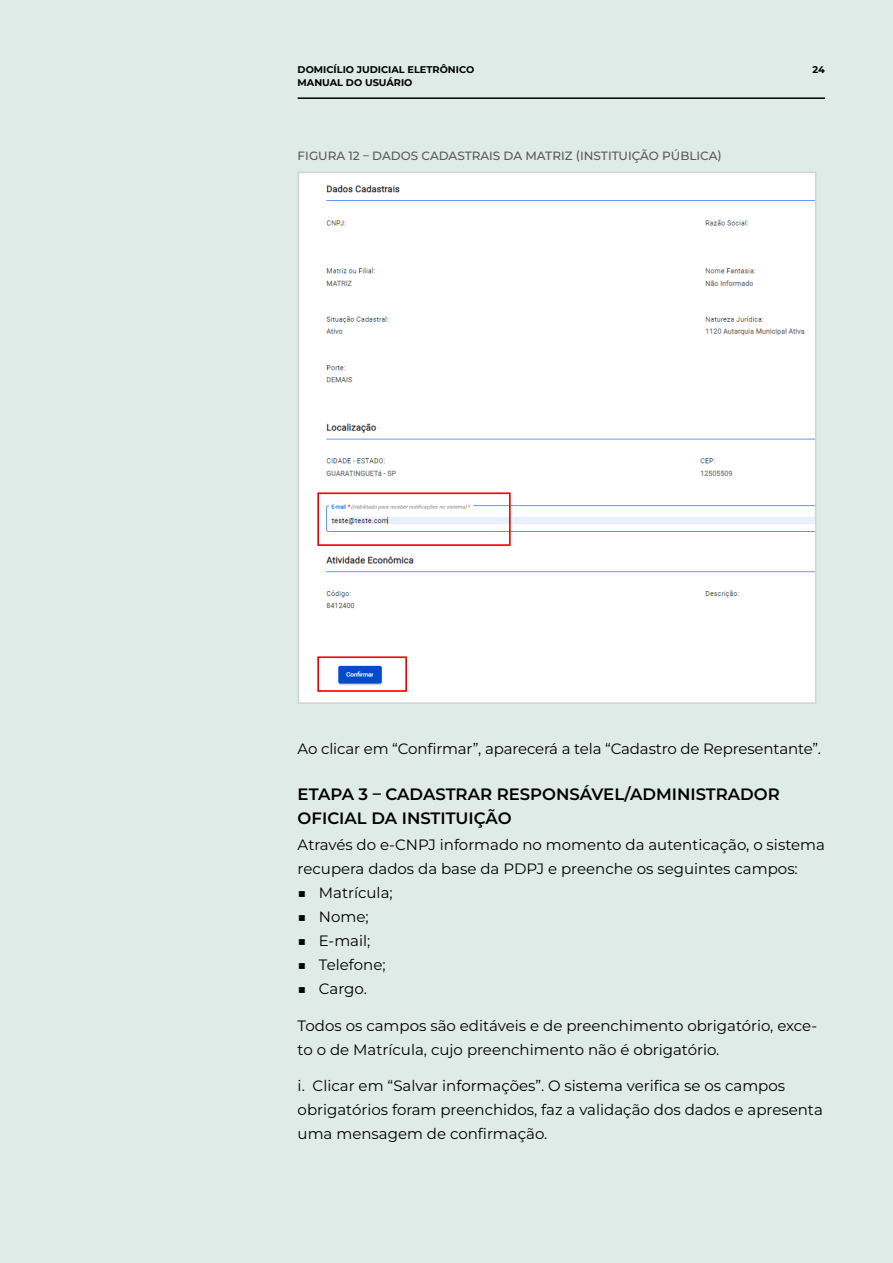
<style>
.page{position:relative;width:893px;height:1263px;background:#dfebe7}
.page>*{position:absolute;margin:0;border:0;box-sizing:border-box;transform-origin:0 0}
.t1{font:600 16.5px/24px "Montserrat";color:#000}
.t2{font:15px/24px "Montserrat";color:#000}
.t3{font:500 12px "Montserrat";color:#58595b}
.t4{font:700 9.75px/12.8px "Montserrat";color:#000}
</style>
<div class="page">
<hr style="left:298px;top:97px;width:527px;height:2px;background:#000">
<div style="left:298px;top:172px;width:518px;height:531px;background:#fff"></div>
<img style="left:326px;top:185px;width:487px;height:500px">
<div style="left:317px;top:492px;width:194px;height:54px;border:2px solid #f00"></div>
<div style="left:317px;top:656px;width:90px;height:36px;border:2px solid #f00"></div>
<div style="left:298px;top:172px;width:518px;height:532px;border:2px solid #d1d3d4"></div>
<p class="t4" style="left:298px;top:63px;width:178px">DOMICÍLIO JUDICIAL ELETRÔNICO<br>MANUAL DO USUÁRIO</p>
<p class="t4" style="left:813px;top:63px;width:14px">24</p>
<p class="t3" style="left:298px;top:148px;width:17px">FIGURA</p>
<p class="t3" style="left:348px;top:148px;width:375px">12 – DADOS CADASTRAIS DA MATRIZ (INSTITUIÇÃO PÚBLICA)</p>
<p class="t2" style="left:298px;top:736px;width:525px">Ao clicar em “Confirmar”, aparecerá a tela “Cadastro de Representante”.</p>
<p class="t1" style="left:298px;top:782px;width:484px">ETAPA 3 – CADASTRAR RESPONSÁVEL/ADMINISTRADOR<br>OFICIAL DA INSTITUIÇÃO</p>
<p class="t2" style="left:298px;top:832px;width:529px">Através do e-CNPJ informado no momento da autenticação, o sistema recupera dados da base da PDPJ e preenche os seguintes campos:</p>
<p class="t2" style="left:298px;top:880px;width:97px">■ Matrícula;</p>
<p class="t2" style="left:298px;top:904px;width:73px">■ Nome;</p>
<p class="t2" style="left:298px;top:928px;width:74px">■ E-mail;</p>
<p class="t2" style="left:298px;top:952px;width:89px">■ Telefone;</p>
<p class="t2" style="left:298px;top:976px;width:71px">■ Cargo.</p>
<p class="t2" style="left:298px;top:1013px;width:521px">Todos os campos são editáveis e de preenchimento obrigatório, exce&shy;to o de Matrícula, cujo preenchimento não é obrigatório.</p>
<p class="t2" style="left:298px;top:1074px;width:527px">i. Clicar em “Salvar informações”. O sistema verifica se os campos obrigatórios foram preenchidos, faz a validação dos dados e apresenta uma mensagem de confirmação.</p>
</div>
